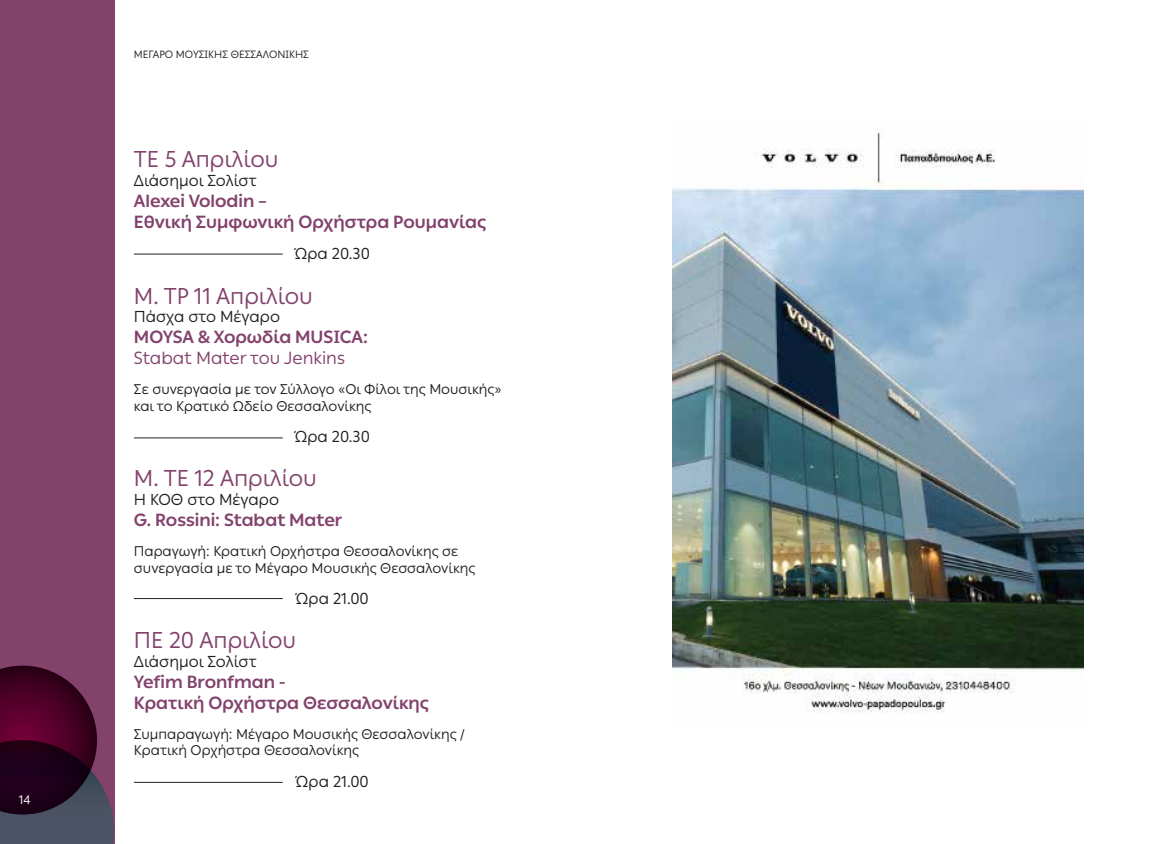
<style>
.page{position:relative;width:1161px;height:844px;background:#fff}
.page>*{position:absolute;margin:0;border:0;box-sizing:border-box;transform-origin:0 0}
.t1{font:22.75px "Ping LCG";color:#82426c}
.t2{font:700 17.5px/21px "Ping LCG";color:#82426c}
.t3{font:17.5px "Ping LCG";color:#82426c}
.t4{font:15.75px "Ping LCG";color:#231f20}
.t5{font:14px/16.8px "Ping LCG";color:#231f20}
.t6{font:12.25px "Ping LCG";color:#fff}
.t7{font:10.5px "Ping LCG";color:#231f20}
</style>
<div class="page">
<img style="left:673px;top:132px;width:410px;height:581px">
<hr style="left:134px;top:253px;width:149px;height:1px;background:#231f20">
<hr style="left:134px;top:437px;width:149px;height:1px;background:#231f20">
<hr style="left:134px;top:598px;width:149px;height:1px;background:#231f20">
<hr style="left:134px;top:781px;width:149px;height:1px;background:#231f20">
<div style="left:0;top:0;width:114px;height:843px;background:#82426c"></div>
<svg style="left:0;top:665px;width:114px;height:178px"></svg>
<p class="t6" style="left:19px;top:790px;width:13px">14</p>
<p class="t7" style="left:134px;top:46px;width:177px">MEΓΑΡΟ ΜΟΥΣΙΚΗΣ ΘΕΣΣΑΛΟΝΙΚΗΣ</p>
<h1 class="t1" style="left:134px;top:142px;width:146px">ΤΕ 5 Απριλίου</h1>
<p class="t4" style="left:134px;top:168px;width:124px">Διάσημοι Σολίστ</p>
<p class="t2" style="left:134px;top:189px;width:354px">Alexei Volodin –<br>Εθνική Συμφωνική Ορχήστρα Ρουμανίας</p>
<p class="t4" style="left:295px;top:242px;width:77px">Ώρα 20.30</p>
<h1 class="t1" style="left:134px;top:278px;width:180px">Μ. ΤΡ 11 Απριλίου</h1>
<p class="t4" style="left:134px;top:305px;width:148px">Πάσχα στο Μέγαρο</p>
<p class="t2" style="left:134px;top:326px;width:235px">MOYSA &amp; Χορωδία MUSICA:</p>
<p class="t3" style="left:134px;top:345px;width:213px">Stabat Mater του Jenkins</p>
<p class="t5" style="left:134px;top:380px;width:369px">Σε συνεργασία με τον Σύλλογο «Οι Φίλοι της Μουσικής» και το Κρατικό Ωδείο Θεσσαλονίκης</p>
<p class="t4" style="left:295px;top:425px;width:77px">Ώρα 20.30</p>
<h1 class="t1" style="left:134px;top:461px;width:184px">Μ. ΤΕ 12 Απριλίου</h1>
<p class="t4" style="left:134px;top:488px;width:147px">Η ΚΟΘ στο Μέγαρο</p>
<p class="t2" style="left:134px;top:508px;width:210px">G. Rossini: Stabat Mater</p>
<p class="t5" style="left:134px;top:541px;width:343px">Παραγωγή: Κρατική Ορχήστρα Θεσσαλονίκης σε συνεργασία με το Μέγαρο Μουσικής Θεσσαλονίκης</p>
<p class="t4" style="left:296px;top:586px;width:74px">Ώρα 21.00</p>
<h1 class="t1" style="left:134px;top:623px;width:164px">ΠΕ 20 Απριλίου</h1>
<p class="t4" style="left:134px;top:649px;width:124px">Διάσημοι Σολίστ</p>
<p class="t2" style="left:134px;top:670px;width:296px">Yefim Bronfman -<br>Κρατική Ορχήστρα Θεσσαλονίκης</p>
<p class="t5" style="left:134px;top:724px;width:333px">Συμπαραγωγή: Μέγαρο Μουσικής Θεσσαλονίκης /<br>Κρατική Ορχήστρα Θεσσαλονίκης</p>
<p class="t4" style="left:296px;top:769px;width:74px">Ώρα 21.00</p>
</div>
